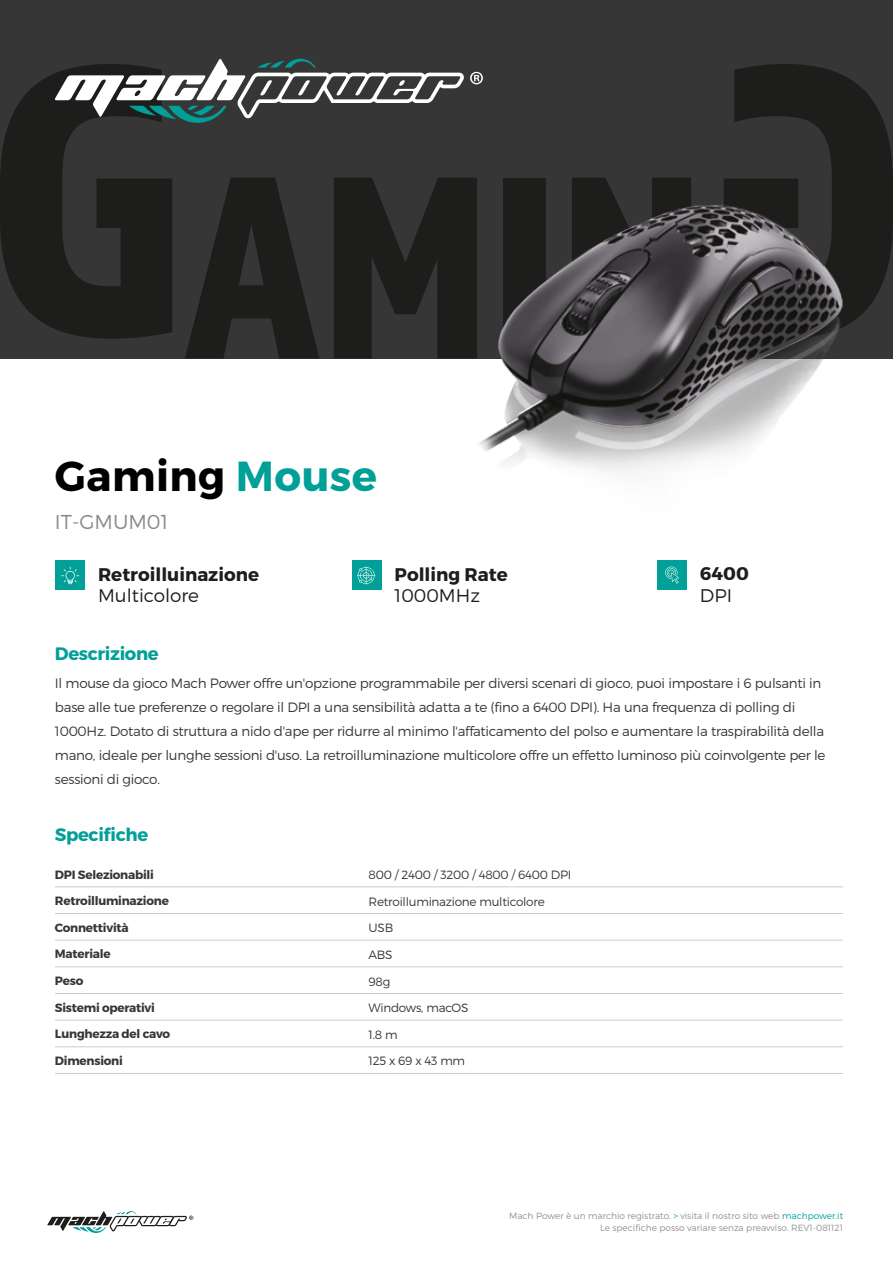
<style>
.page{position:relative;width:893px;height:1263px;background:#fff}
.page>*{position:absolute;margin:0;border:0;box-sizing:border-box;transform-origin:0 0}
.t1{font:700 42px "Montserrat";letter-spacing:.01em;color:#000}
.t2{font:300 20.1px "Montserrat";color:#888989}
.t3{font:700 18.3px "Montserrat";color:#1d1d1b}
.t4{font:300 18.3px "Montserrat";color:#1d1d1b}
.t5{font:700 18px "Montserrat";letter-spacing:-.02em;color:#00a098}
.t6{font:300 13.5px/23.9px "Montserrat";letter-spacing:-.02em;color:#373636}
.t7{font:700 12px "Montserrat";letter-spacing:-.02em;color:#373636}
.t8{font:300 12px "Montserrat";letter-spacing:-.02em;color:#373636}
.t9{font:300 9px/12px "Montserrat";color:#909091;text-align:right}
.s1{color:#00a098}
</style>
<div class="page">
<div style="left:0;top:0;width:893px;height:358px;background:#373636"></div>
<svg style="left:185px;top:178px;width:134px;height:180px"></svg>
<svg style="left:334px;top:178px;width:96px;height:180px"></svg>
<svg style="left:0;top:73px;width:172px;height:266px;fill:#1d1d1b"></svg>
<svg style="left:734px;top:64px;width:144px;height:45px;fill:#1d1d1b"></svg>
<svg style="left:55px;top:59px;width:428px;height:64px"></svg>
<svg style="left:47px;top:1211px;width:146px;height:22px"></svg>
<hr style="left:55px;top:886px;width:788px;height:1px;background:#cdcccc">
<hr style="left:55px;top:913px;width:788px;height:1px;background:#cdcccc">
<hr style="left:55px;top:940px;width:788px;height:1px;background:#cdcccc">
<hr style="left:55px;top:966px;width:788px;height:1px;background:#cdcccc">
<hr style="left:55px;top:993px;width:788px;height:1px;background:#cdcccc">
<hr style="left:55px;top:1020px;width:788px;height:1px;background:#cdcccc">
<hr style="left:55px;top:1046px;width:788px;height:1px;background:#cdcccc">
<hr style="left:55px;top:1073px;width:788px;height:1px;background:#cdcccc">
<img style="left:430px;top:109px;width:463px;height:364px">
<div style="left:55px;top:561px;width:30px;height:29px;background:#00a098"></div>
<svg style="left:61px;top:567px;width:18px;height:17px"></svg>
<div style="left:352px;top:561px;width:30px;height:29px;background:#00a098"></div>
<svg style="left:357px;top:566px;width:18px;height:19px"></svg>
<div style="left:657px;top:560px;width:30px;height:30px;background:#00a098"></div>
<svg style="left:665px;top:567px;width:14px;height:17px"></svg>
<h1 class="t1" style="left:55px;top:450px;width:324px">Gaming <span class="s1">Mouse</span></h1>
<h2 class="t2" style="left:55px;top:509px;width:115px">IT-GMUM01</h2>
<h3 class="t3" style="left:98px;top:563px;width:163px">Retroilluinazione</h3>
<h3 class="t4" style="left:98px;top:584px;width:102px">Multicolore</h3>
<h3 class="t3" style="left:395px;top:563px;width:115px">Polling Rate</h3>
<h3 class="t4" style="left:395px;top:584px;width:87px">1000MHz</h3>
<h3 class="t3" style="left:700px;top:562px;width:50px">6400</h3>
<h3 class="t4" style="left:700px;top:584px;width:34px">DPI</h3>
<h3 class="t5" style="left:55px;top:642px;width:105px">Descrizione</h3>
<p class="t6" style="left:55px;top:671px;width:772px">Il mouse da gioco Mach Power offre un'opzione programmabile per diversi scenari di gioco, puoi impostare i 6 pulsanti in base alle tue preferenze o regolare il DPI a una sensibilità adatta a te (fino a 6400 DPI). Ha una frequenza di polling di 1000Hz. Dotato di struttura a nido d'ape per ridurre al minimo l'affaticamento del polso e aumentare la traspirabilità della mano, ideale per lunghe sessioni d'uso. La retroilluminazione multicolore offre un effetto luminoso più coinvolgente per le sessioni di gioco.</p>
<h3 class="t5" style="left:55px;top:823px;width:95px">Specifiche</h3>
<p class="t7" style="left:55px;top:867px;width:100px">DPI Selezionabili</p>
<p class="t7" style="left:55px;top:893px;width:115px">Retroilluminazione</p>
<p class="t7" style="left:55px;top:920px;width:75px">Connettività</p>
<p class="t7" style="left:55px;top:947px;width:57px">Materiale</p>
<p class="t7" style="left:55px;top:973px;width:30px">Peso</p>
<p class="t7" style="left:55px;top:1000px;width:101px">Sistemi operativi</p>
<p class="t7" style="left:55px;top:1026px;width:117px">Lunghezza del cavo</p>
<p class="t7" style="left:55px;top:1053px;width:69px">Dimensioni</p>
<p class="t8" style="left:369px;top:868px;width:204px">800 / 2400 / 3200 / 4800 / 6400 DPI</p>
<p class="t8" style="left:369px;top:894px;width:178px">Retroilluminazione multicolore</p>
<p class="t8" style="left:369px;top:921px;width:26px">USB</p>
<p class="t8" style="left:369px;top:947px;width:26px">ABS</p>
<p class="t8" style="left:369px;top:974px;width:23px">98g</p>
<p class="t8" style="left:369px;top:1000px;width:101px">Windows, macOS</p>
<p class="t8" style="left:369px;top:1027px;width:31px">1.8 m</p>
<p class="t8" style="left:369px;top:1054px;width:98px">125 x 69 x 43 mm</p>
<p class="t9" style="left:509px;top:1209px;width:336px">Mach Power è un marchio registrato. <span class="s1">&gt;</span> visita il nostro sito web <span class="s1">machpower.it<br></span>Le specifiche posso variare senza preavviso. REV1-081121</p>
</div>
